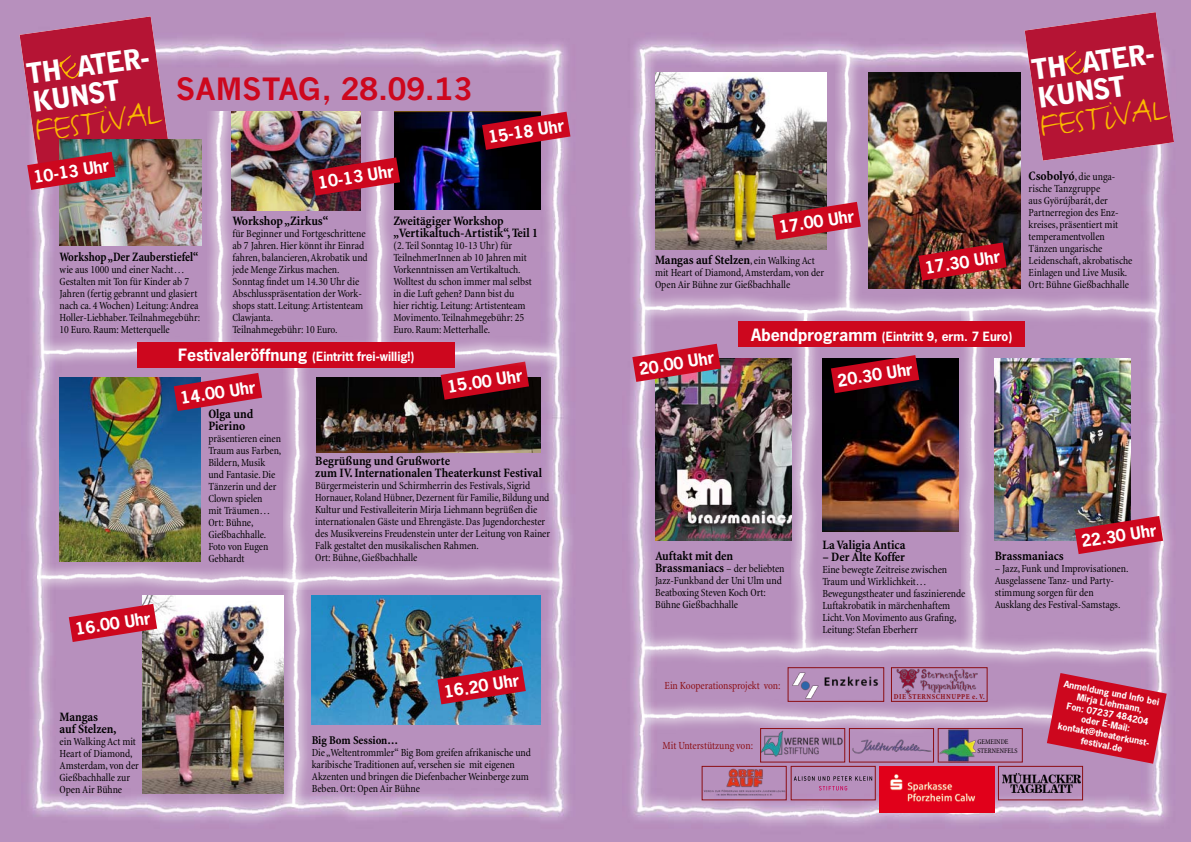
<style>
.page{position:relative;width:1191px;height:842px;background:#fff}
.page>*{position:absolute;margin:0;border:0;box-sizing:border-box;transform-origin:0 0}
.t1{font:42.5px "FF Justlefthand";color:#faba00}
.t2{font:700 30px "News Gothic";color:#cd071e}
.t3{font:900 28px/28px "Bell Gothic";color:#fff}
.t4{font:700 16px "News Gothic";color:#fff}
.t5{font:700 condensed 13px/12px "Minion";letter-spacing:-.005em;color:#000}
.t6{font:700 condensed 13px "Minion";letter-spacing:-.005em;color:#000;scale:.93 1}
.t7{font:700 12px "News Gothic";color:#fff}
.t8{font:700 condensed 12px "Minion";letter-spacing:-.005em;color:#000}
.t9{font:condensed 11px/12px "Minion";letter-spacing:-.005em;color:#000}
.t10{font:condensed 11px "Minion";letter-spacing:-.01em;color:#8b0e13}
.t11{font:700 8.8px/10.6px "News Gothic";color:#fff;text-align:center}
.t12{font:700 condensed 7.6px "Minion";letter-spacing:.07em;color:#8b0e13}
.t13{font:condensed 7.2px/8.7px "Minion";color:#000}
.s1{font-size:16px}
.s2{font-weight:400;font-size:11px}
.s3{font-weight:700;font-size:13px}
</style>
<div class="page">
<img style="left:0;top:0;width:1191px;height:842px">
<img style="left:283px;top:373px;width:29px;height:434px">
<img style="left:207px;top:112px;width:28px;height:225px">
<img style="left:38px;top:561px;width:523px;height:28px">
<img style="left:232px;top:112px;width:128px;height:98px">
<img style="left:60px;top:377px;width:141px;height:184px">
<img style="left:316px;top:377px;width:225px;height:76px">
<svg style="left:174px;top:373px;width:88px;height:38px;background:#b73252"></svg>
<svg style="left:441px;top:373px;width:88px;height:27px;background:#980718"></svg>
<img style="left:642px;top:700px;width:404px;height:36px">
<img style="left:43px;top:337px;width:515px;height:36px">
<img style="left:643px;top:292px;width:515px;height:36px">
<img style="left:643px;top:633px;width:514px;height:36px">
<img style="left:791px;top:311px;width:28px;height:338px">
<img style="left:961px;top:308px;width:28px;height:341px">
<img style="left:655px;top:358px;width:136px;height:182px">
<svg style="left:632px;top:344px;width:88px;height:38px;background:#bd3a53"></svg>
<img style="left:822px;top:358px;width:136px;height:173px">
<svg style="left:831px;top:355px;width:88px;height:38px;background:#911023"></svg>
<img style="left:994px;top:358px;width:136px;height:182px">
<svg style="left:1074px;top:516px;width:89px;height:38px;background:#b6324a"></svg>
<img style="left:143px;top:595px;width:140px;height:198px">
<svg style="left:69px;top:604px;width:88px;height:38px;background:#c43a55"></svg>
<img style="left:312px;top:595px;width:229px;height:129px">
<svg style="left:437px;top:666px;width:89px;height:38px;background:#972c44"></svg>
<img style="left:879px;top:766px;width:115px;height:46px">
<img style="left:762px;top:730px;width:81px;height:29px">
<div style="left:760px;top:728px;width:85px;height:34px;border:1px solid #8b0e13"></div>
<img style="left:851px;top:730px;width:80px;height:30px">
<div style="left:849px;top:728px;width:84px;height:34px;border:1px solid #8b0e13"></div>
<img style="left:1003px;top:773px;width:77px;height:19px">
<div style="left:998px;top:766px;width:84px;height:34px;border:1px solid #8b0e13"></div>
<img style="left:704px;top:768px;width:80px;height:28px">
<div style="left:702px;top:766px;width:84px;height:34px;border:1px solid #8b0e13"></div>
<img style="left:940px;top:730px;width:37px;height:30px">
<div style="left:938px;top:728px;width:84px;height:34px;border:1px solid #8b0e13"></div>
<svg style="left:1046px;top:673px;width:120px;height:91px;background:#c8324e"></svg>
<svg style="left:793px;top:776px;width:79px;height:14px"></svg>
<div style="left:791px;top:766px;width:84px;height:34px;border:1px solid #8b0e13"></div>
<img style="left:790px;top:670px;width:92px;height:30px">
<div style="left:787px;top:667px;width:97px;height:35px;border:1px solid #8b0e13"></div>
<img style="left:896px;top:669px;width:81px;height:25px">
<div style="left:891px;top:667px;width:96px;height:35px;border:1px solid #8b0e13"></div>
<div style="left:738px;top:322px;width:287px;height:25px;background:#cd071e"></div>
<img style="left:366px;top:112px;width:28px;height:230px">
<img style="left:395px;top:112px;width:146px;height:98px">
<svg style="left:312px;top:157px;width:88px;height:39px;background:#a62137"></svg>
<img style="left:60px;top:139px;width:141px;height:106px">
<img style="left:655px;top:72px;width:171px;height:177px">
<img style="left:868px;top:72px;width:152px;height:216px">
<img style="left:918px;top:242px;width:88px;height:39px">
<img style="left:836px;top:56px;width:28px;height:254px">
<svg style="left:772px;top:202px;width:89px;height:38px;background:#b73446"></svg>
<div style="left:137px;top:342px;width:318px;height:25px;background:#cd071e"></div>
<svg style="left:482px;top:112px;width:88px;height:38px;background:#9c192f"></svg>
<svg style="left:1024px;top:12px;width:150px;height:149px;background:#b63153"></svg>
<svg style="left:20px;top:16px;width:149px;height:174px;background:#ab3651"></svg>
<h3 class="t3" style="left:25px;top:61px;width:144px;rotate:-8deg">TH ATER-</h3>
<h3 class="t3" style="left:31px;top:88px;width:90px;rotate:-8deg">KUNST</h3>
<h1 class="t1" style="left:31px;top:104px;width:129px;rotate:-8deg">FESTiVAL</h1>
<h3 class="t4" style="left:32px;top:167px;width:78px;rotate:-9deg">10-13 Uhr</h3>
<h2 class="t2" style="left:176px;top:71px;width:298px">SAMSTAG, 28.09.13</h2>
<h3 class="t4" style="left:317px;top:173px;width:78px;rotate:-9deg">10-13 Uhr</h3>
<h3 class="t4" style="left:487px;top:127px;width:78px;rotate:-9deg">15-18 Uhr</h3>
<p class="t6" style="left:60px;top:249px;width:151px">Workshop „Der Zauberstiefel“</p>
<p class="t9" style="left:60px;top:263px;width:142px">wie aus 1000 und einer Nacht… Gestalten mit Ton für Kinder ab 7<br>Jahren (fertig gebrannt und glasiert nach ca. 4 Wochen) Leitung: Andrea Holler-Liebhaber. Teilnahmegebühr:<br>10 Euro. Raum: Metterquelle</p>
<p class="t5" style="left:232px;top:214px;width:97px">Workshop „Zirkus“</p>
<p class="t9" style="left:232px;top:227px;width:137px">für Beginner und Fortgeschrittene ab 7 Jahren. Hier könnt ihr Einrad fahren, balancieren, Akrobatik und jede Menge Zirkus machen.<br>Sonntag findet um 14.30 Uhr die<br>Abschlusspräsentation der Work&shy;shops statt. Leitung: Artistenteam<br>Clawjanta.<br>Teilnahmegebühr: 10 Euro.</p>
<p class="t5" style="left:393px;top:214px;width:146px">Zweitägiger Workshop „Vertikaltuch-Artistik“, Teil 1</p>
<p class="t9" style="left:393px;top:239px;width:140px">(2. Teil Sonntag 10-13 Uhr) für<br>TeilnehmerInnen ab 10 Jahren mit<br>Vorkenntnissen am Vertikaltuch.<br>Wolltest du schon immer mal selbst in die Luft gehen? Dann bist du hier richtig. Leitung: Artistenteam<br>Movimento. Teilnahmegebühr: 25<br>Euro. Raum: Metterhalle.</p>
<p class="t7" style="left:178px;top:349px;width:238px"><span class="s1">Festivaleröffnung</span> (Eintritt frei-willig!)</p>
<h3 class="t4" style="left:179px;top:388px;width:77px;rotate:-9deg">14.00 Uhr</h3>
<h3 class="t4" style="left:446px;top:377px;width:77px;rotate:-9deg">15.00 Uhr</h3>
<h3 class="t4" style="left:74px;top:619px;width:77px;rotate:-9deg">16.00 Uhr</h3>
<p class="t5" style="left:60px;top:711px;width:58px">Mangas auf Stelzen,</p>
<p class="t9" style="left:60px;top:735px;width:81px">ein Walking Act mit<br>Heart of Diamond,<br>Amsterdam, von der<br>Gießbachhalle zur<br>Open Air Bühne</p>
<p class="t5" style="left:208px;top:407px;width:46px">Olga und<br>Pierino</p>
<p class="t9" style="left:208px;top:432px;width:74px">präsentieren einen<br>Traum aus Farben,<br>Bildern, Musik und Fantasie. Die<br>Tänzerin und der<br>Clown spielen<br>mit Träumen…<br>Ort: Bühne,<br>Gießbachhalle.<br>Foto von Eugen<br>Gebhardt</p>
<p class="t5" style="left:315px;top:455px;width:228px">Begrüßung und Grußworte<br>zum IV. Internationalen Theaterkunst Festival</p>
<p class="t9" style="left:315px;top:480px;width:236px">Bürgermeisterin und Schirmherrin des Festivals, Sigrid Hornauer, Roland Hübner, Dezernent für Familie, Bildung und Kultur und Festivalleiterin Mirja Liehmann begrüßen die internationalen Gäste und Ehrengäste. Das Jugendorchester des Musikvereins Freudenstein unter der Leitung von Rainer Falk gestaltet den musikalischen Rahmen.<br>Ort: Bühne, Gießbachhalle</p>
<h3 class="t4" style="left:442px;top:681px;width:77px;rotate:-9deg">16.20 Uhr</h3>
<p class="t8" style="left:312px;top:734px;width:88px">Big Bom Session…</p>
<p class="t9" style="left:312px;top:747px;width:221px">Die „Weltentrommler“ Big Bom greifen afrikanische und karibische Traditionen auf, versehen sie mit eigenen Akzenten und bringen die Diefenbacher Weinberge zum Beben. Ort: Open Air Bühne</p>
<h3 class="t4" style="left:777px;top:217px;width:77px;rotate:-9deg">17.00 Uhr</h3>
<p class="t5" style="left:655px;top:254px;width:161px">Mangas auf Stelzen<span class="s2">, ein Walking Act</span></p>
<p class="t9" style="left:655px;top:267px;width:171px">mit Heart of Diamond, Amsterdam, von der<br>Open Air Bühne zur Gießbachhalle</p>
<h3 class="t4" style="left:923px;top:258px;width:77px;rotate:-9deg">17.30 Uhr</h3>
<h3 class="t4" style="left:637px;top:359px;width:77px;rotate:-9deg">20.00 Uhr</h3>
<p class="t7" style="left:751px;top:328px;width:262px"><span class="s1">Abendprogramm</span> (Eintritt 9, erm. 7 Euro)</p>
<h3 class="t4" style="left:836px;top:370px;width:77px;rotate:-9deg">20.30 Uhr</h3>
<h3 class="t3" style="left:1029px;top:57px;width:144px;rotate:-8deg">TH ATER-<br>KUNST</h3>
<h1 class="t1" style="left:1035px;top:100px;width:129px;rotate:-8deg">FESTiVAL</h1>
<p class="t9" style="left:1028px;top:171px;width:105px"><span class="s3">Csobolyó</span>, die unga&shy;rische Tanzgruppe<br>aus Györújbarát, der<br>Partnerregion des Enz&shy;kreises, präsentiert mit temperamentvollen<br>Tänzen ungarische<br>Leidenschaft, akrobatische<br>Einlagen und Live Musik.<br>Ort: Bühne Gießbachhalle</p>
<p class="t5" style="left:655px;top:550px;width:80px">Auftakt mit den</p>
<p class="t9" style="left:655px;top:563px;width:131px"><span class="s3">Brassmaniacs</span> – der beliebten<br>Jazz-Funkband der Uni Ulm und<br>Beatboxing Steven Koch Ort:<br>Bühne Gießbachhalle</p>
<p class="t5" style="left:822px;top:539px;width:85px">La Valigia Antica</p>
<p class="t5" style="left:822px;top:551px;width:84px">– Der Alte Koffer</p>
<p class="t9" style="left:822px;top:564px;width:145px">Eine bewegte Zeitreise zwischen<br>Traum und Wirklichkeit…<br>Bewegungstheater und faszinierende<br>Luftakrobatik in märchenhaftem<br>Licht. Von Movimento aus Grafing,<br>Leitung: Stefan Eberherr</p>
<h3 class="t4" style="left:1079px;top:531px;width:77px;rotate:-9deg">22.30 Uhr</h3>
<p class="t5" style="left:994px;top:550px;width:71px">Brassmaniacs</p>
<p class="t9" style="left:994px;top:563px;width:135px">– Jazz, Funk und Improvisationen.<br>Ausgelassene Tanz- und Party&shy;stimmung sorgen für den<br>Ausklang des Festival-Samstags.</p>
<p class="t10" style="left:664px;top:679px;width:117px">Ein Kooperationsprojekt von:</p>
<p class="t12" style="left:894px;top:692px;width:63px">Die Sternschnupp</p>
<p class="t12" style="left:965px;top:692px;width:21px">e e. V.</p>
<p class="t10" style="left:662px;top:740px;width:92px">Mit Unterstützung von:</p>
<p class="t13" style="left:977px;top:738px;width:42px">GEMEINDE<br>STERNENFELS</p>
<p class="t11" style="left:1065px;top:678px;width:99px;rotate:11deg">Anmeldung und Info bei<br>Mirja Liehmann,<br>Fon: 07237 484204 oder E-Mail: kontakt@theaterkunst&shy;festival.de</p>
</div>
